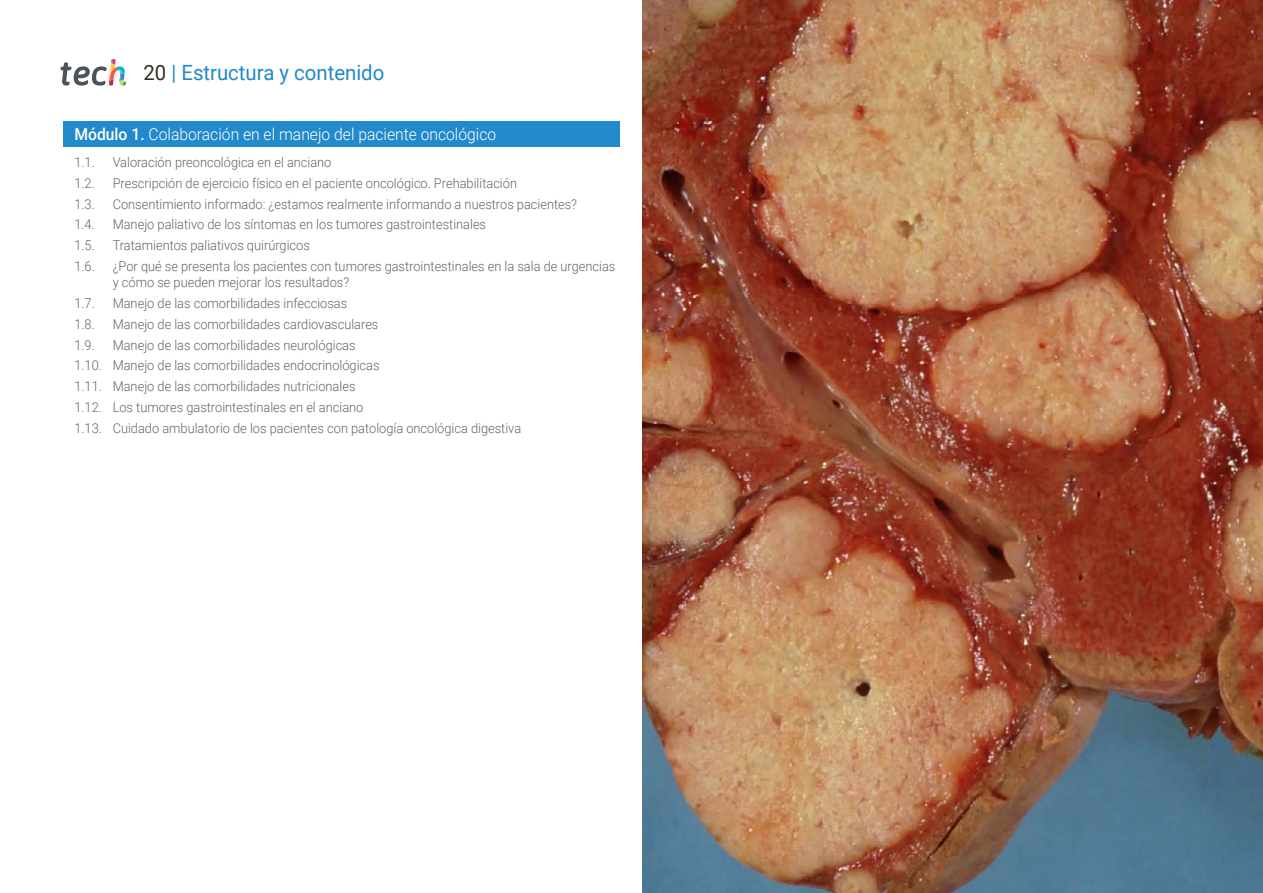
<style>
.page{position:relative;width:1263px;height:893px;background:#fff}
.page>*{position:absolute;margin:0;border:0;box-sizing:border-box;transform-origin:0 0}
.t1{font:21px "Roboto";color:#2289ca}
.t2{font:300 16.5px "Roboto";color:#fff;scale:.95 1}
.t3{font:300 13.5px/20.7px "Roboto";color:#61646a;scale:.95 1}
.s1{color:#312e20}
.s2{font-weight:500}
</style>
<div class="page">
<div style="left:63px;top:121px;width:557px;height:25px;background:#2289ca"></div>
<img style="left:642px;top:0;width:621px;height:893px">
<svg style="left:61px;top:59px;width:65px;height:27px"></svg>
<h1 class="t1" style="left:144px;top:57px;width:242px"><span class="s1">20</span> | Estructura y contenido</h1>
<p class="t2" style="left:74px;top:123px;width:446px"><span class="s2">Módulo 1.</span> Colaboración en el manejo del paciente oncológico</p>
<p class="t3" style="left:74px;top:151px;width:23px">1.1.</p>
<p class="t3" style="left:113px;top:151px;width:232px">Valoración preoncológica en el anciano</p>
<p class="t3" style="left:74px;top:172px;width:23px">1.2.</p>
<p class="t3" style="left:113px;top:172px;width:427px">Prescripción de ejercicio físico en el paciente oncológico. Prehabilitación</p>
<p class="t3" style="left:74px;top:193px;width:23px">1.3.</p>
<p class="t3" style="left:113px;top:193px;width:490px">Consentimiento informado: ¿estamos realmente informando a nuestros pacientes?</p>
<p class="t3" style="left:74px;top:214px;width:23px">1.4.</p>
<p class="t3" style="left:113px;top:214px;width:395px">Manejo paliativo de los síntomas en los tumores gastrointestinales</p>
<p class="t3" style="left:74px;top:234px;width:23px">1.5.</p>
<p class="t3" style="left:113px;top:234px;width:209px">Tratamientos paliativos quirúrgicos</p>
<p class="t3" style="left:74px;top:255px;width:23px">1.6.</p>
<p class="t3" style="left:113px;top:257px;width:531px;line-height:16.5px">¿Por qué se presenta los pacientes con tumores gastrointestinales en la sala de urgencias y cómo se pueden mejorar los resultados?</p>
<p class="t3" style="left:74px;top:292px;width:23px">1.7.</p>
<p class="t3" style="left:113px;top:292px;width:248px">Manejo de las comorbilidades infecciosas</p>
<p class="t3" style="left:74px;top:313px;width:23px">1.8.</p>
<p class="t3" style="left:113px;top:313px;width:281px">Manejo de las comorbilidades cardiovasculares</p>
<p class="t3" style="left:74px;top:334px;width:23px">1.9.</p>
<p class="t3" style="left:74px;top:334px;width:472px;text-indent:38px">Manejo de las comorbilidades neurológicas<br>1.10. Manejo de las comorbilidades endocrinológicas<br>1.11. Manejo de las comorbilidades nutricionales<br>1.12. Los tumores gastrointestinales en el anciano<br>1.13. Cuidado ambulatorio de los pacientes con patología oncológica digestiva</p>
</div>
